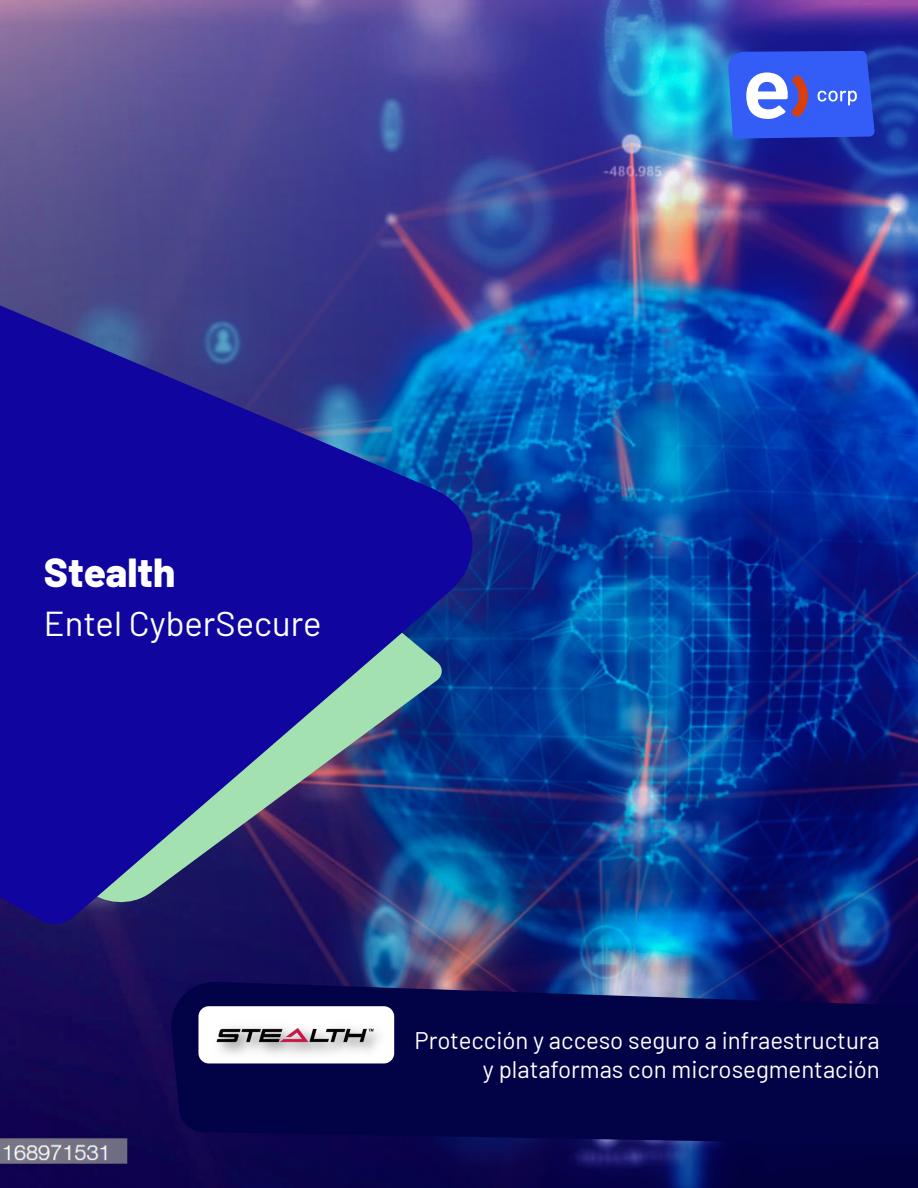
<style>
.page{position:relative;width:918px;height:1188px;background:#fff}
.page>*{position:absolute;margin:0;border:0;box-sizing:border-box;transform-origin:0 0}
.t1{font:800 40.5px "Barlow";color:#fff}
.t2{font:34.65px "Barlow";color:#fff}
.t3{font:24px/28.8px "Barlow";color:#fff;text-align:right}
</style>
<div class="page">
<img style="left:0;top:0;width:918px;height:1188px">
<svg style="left:728px;top:51px;width:147px;height:88px;background:#4d6beb"></svg>
<svg style="left:169px;top:981px;width:749px;height:164px;background:#07064b"></svg>
<svg style="left:0;top:296px;width:486px;height:630px;background:#1f2796"></svg>
<div style="left:198px;top:1006px;width:196px;height:57px;background:#fff;border-radius:10px"></div>
<img style="left:216px;top:1027px;width:178px;height:36px">
<h1 class="t1" style="left:44px;top:542px;width:133px">Stealth</h1>
<h2 class="t2" style="left:44px;top:598px;width:279px">Entel CyberSecure</h2>
<p class="t3" style="left:415px;top:1024px;width:467px">Protección y acceso seguro a infraestructura y plataformas con microsegmentación</p>
</div>
